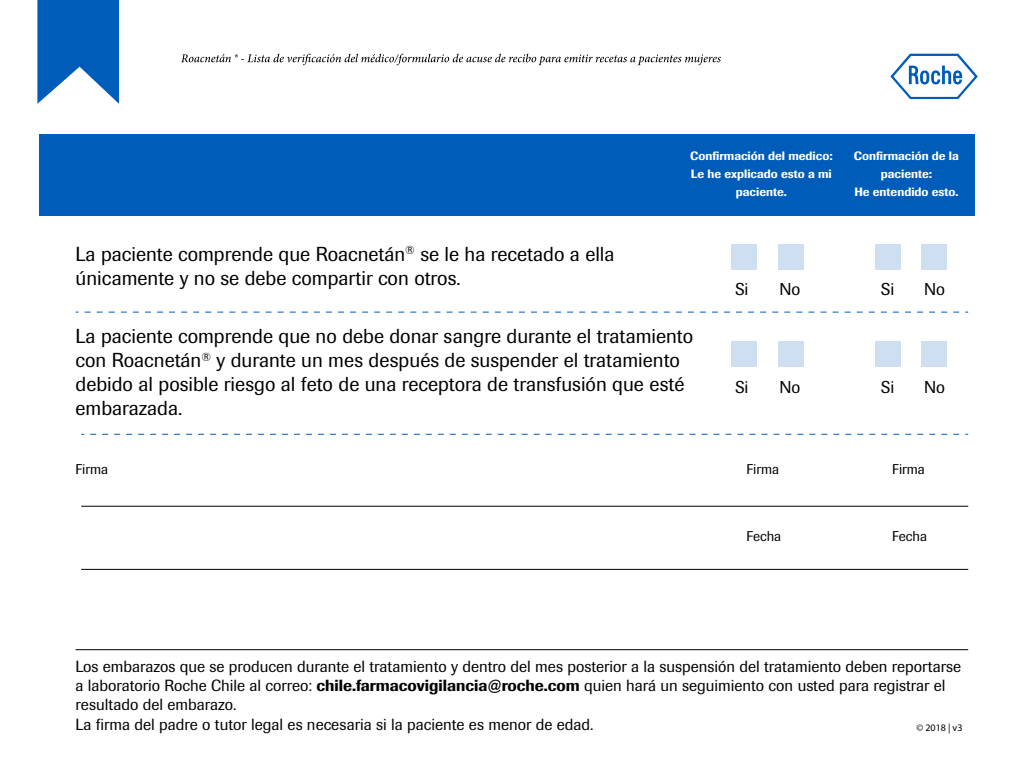
<style>
.page{position:relative;width:1024px;height:768px;background:#fff}
.page>*{position:absolute;margin:0;border:0;box-sizing:border-box;transform-origin:0 0}
.t1{font:20px/24px "Imago";color:#000}
.t2{font:17px "Imago";color:#000}
.t3{font:16px/19.2px "Imago";color:#000}
.t4{font:14px "Imago";color:#000}
.t5{font:500 12px/18px "Imago";color:#fff;text-align:center}
.t6{font:10px "Myriad Pro";color:#000}
.s1{font-weight:500}
</style>
<div class="page">
<svg style="left:37px;top:0;width:82px;height:104px"></svg>
<svg style="left:890px;top:54px;width:88px;height:45px"></svg>
<div style="left:39px;top:134px;width:936px;height:82px;background:#005cb9"></div>
<div style="left:731px;top:244px;width:26px;height:26px;background:#cddff1"></div>
<div style="left:922px;top:244px;width:25px;height:26px;background:#cddff1"></div>
<div style="left:779px;top:244px;width:25px;height:26px;background:#cddff1"></div>
<div style="left:875px;top:244px;width:26px;height:26px;background:#cddff1"></div>
<svg style="left:85px;top:312px;width:883px;height:1px"></svg>
<div style="left:731px;top:342px;width:26px;height:25px;background:#cddff1"></div>
<div style="left:922px;top:342px;width:25px;height:25px;background:#cddff1"></div>
<div style="left:779px;top:342px;width:25px;height:25px;background:#cddff1"></div>
<div style="left:875px;top:342px;width:26px;height:25px;background:#cddff1"></div>
<hr style="left:76px;top:649px;width:892px;height:1px;background:#000">
<svg style="left:90px;top:434px;width:878px;height:1px"></svg>
<hr style="left:81px;top:506px;width:887px;height:1px;background:#000">
<hr style="left:81px;top:569px;width:887px;height:1px;background:#000">
<svg style="left:181px;top:54px;width:540px;height:11px"></svg>
<p class="t1" style="left:76px;top:242px;width:540px">La paciente comprende que Roacnetán<sup>®</sup> se le ha recetado a ella únicamente y no se debe compartir con otros.</p>
<p class="t5" style="left:690px;top:147px;width:144px">Confirmación del medico:<br>Le he explicado esto a mi paciente.</p>
<p class="t5" style="left:854px;top:147px;width:106px">Confirmación de la paciente:<br>He entendido esto.</p>
<p class="t2" style="left:735px;top:279px;width:15px">Si</p>
<p class="t2" style="left:780px;top:279px;width:22px">No</p>
<p class="t2" style="left:881px;top:279px;width:15px">Si</p>
<p class="t2" style="left:924px;top:279px;width:22px">No</p>
<p class="t1" style="left:76px;top:325px;width:619px">La paciente comprende que no debe donar sangre durante el tratamiento con Roacnetán<sup>®</sup> y durante un mes después de suspender el tratamiento debido al posible riesgo al feto de una receptora de transfusión que esté embarazada.</p>
<p class="t2" style="left:735px;top:377px;width:15px">Si</p>
<p class="t2" style="left:780px;top:377px;width:22px">No</p>
<p class="t2" style="left:881px;top:377px;width:15px">Si</p>
<p class="t2" style="left:924px;top:377px;width:22px">No</p>
<p class="t4" style="left:76px;top:461px;width:34px">Firma</p>
<p class="t4" style="left:747px;top:461px;width:34px">Firma</p>
<p class="t4" style="left:892px;top:461px;width:34px">Firma</p>
<p class="t4" style="left:747px;top:528px;width:36px">Fecha</p>
<p class="t4" style="left:892px;top:528px;width:36px">Fecha</p>
<p class="t3" style="left:76px;top:657px;width:887px">Los embarazos que se producen durante el tratamiento y dentro del mes posterior a la suspensión del tratamiento deben reportarse a laboratorio Roche Chile al correo: <span class="s1">chile.farmacovigilancia@roche.com</span> quien hará un seguimiento con usted para registrar el resultado del embarazo.<br>La firma del padre o tutor legal es necesaria si la paciente es menor de edad.</p>
<p class="t6" style="left:917px;top:722px;width:47px">© 2018 | v3</p>
</div>
